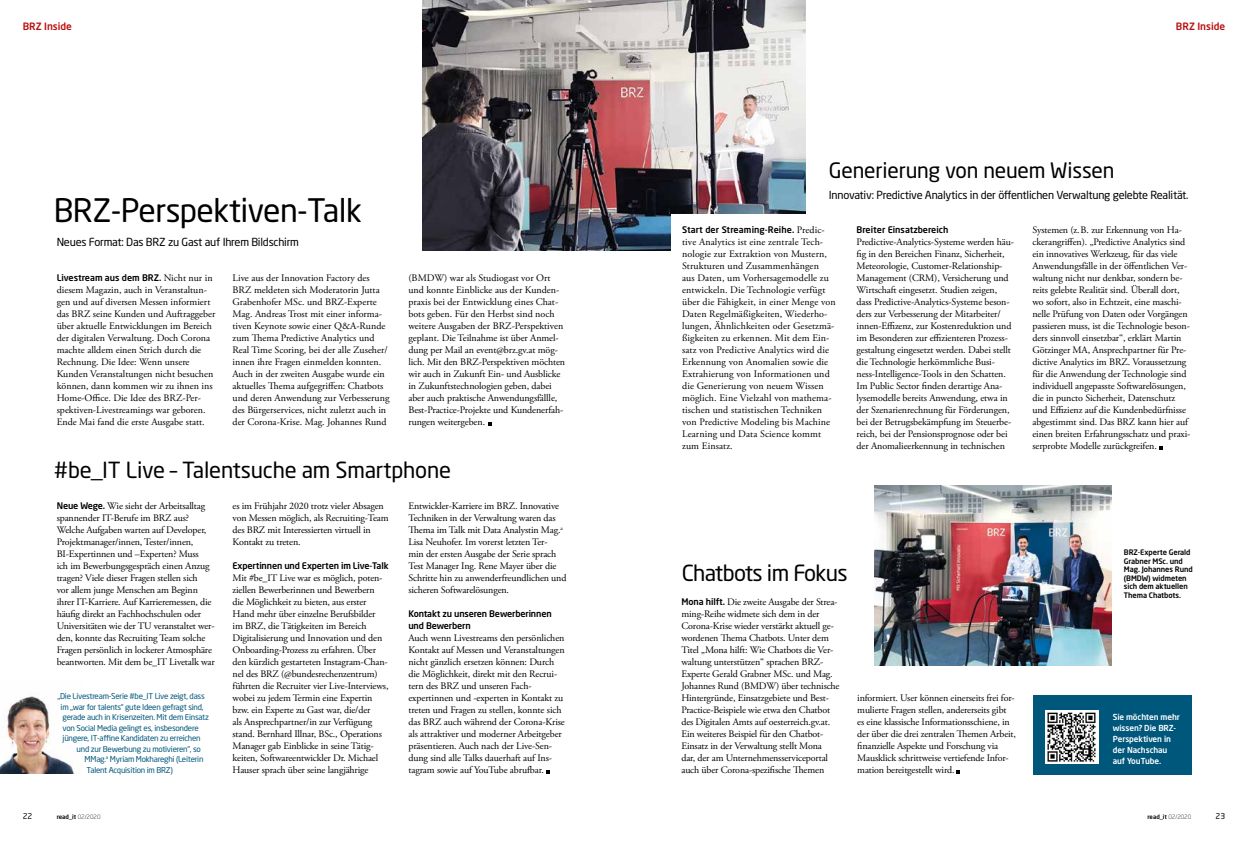
<style>
.page{position:relative;width:1248px;height:842px;background:#fff}
.page>*{position:absolute;margin:0;border:0;box-sizing:border-box;transform-origin:0 0}
.t1{font:32px "Neo Sans Pro";letter-spacing:-.02em;color:#000}
.t2{font:22px "Neo Sans Pro";letter-spacing:-.01em;color:#000}
.t3{font:22px "Neo Sans Pro";letter-spacing:-.03em;color:#000}
.t4{font:21px "Neo Sans Pro";letter-spacing:-.01em;color:#000}
.t5{font:11px "Neo Sans Pro";letter-spacing:-.02em;color:#000}
.t6{font:10px/12px "Adobe Garamond Pro";letter-spacing:-.01em;color:#000}
.t7{font:10px/12px "Adobe Garamond Pro";letter-spacing:.01em;color:#000}
.t8{font:500 10px "Neo Sans Pro";color:#ba1110}
.t9{font:500 9px/12px "Neo Sans Pro";letter-spacing:-.015em;color:#000}
.t10{font:500 9px "Neo Sans Pro";letter-spacing:.01em;color:#000}
.t11{font:500 8.2px/11px "Neo Sans Pro";letter-spacing:-.01em;color:#fff}
.t12{font:8px/10.5px "Neo Sans Pro";letter-spacing:-.03em;color:#00577c}
.t13{font:8px "Neo Sans Pro";color:#000}
.t14{font:500 7.5px/8.5px "Neo Sans Pro";letter-spacing:-.01em;color:#000}
.t15{font:500 6px "Neo Sans Pro";color:#000}
.s1{font-family:"Adobe Garamond Pro";font-weight:400;font-size:10px}
.s2{font-family:"Neo Sans Pro";font-weight:500;font-size:9px}
.s3{font-weight:300}
</style>
<div class="page">
<img style="left:0;top:696px;width:74px;height:77px">
<img style="left:874px;top:485px;width:237px;height:180px">
<img style="left:422px;top:0;width:383px;height:250px">
<div style="left:1033px;top:696px;width:158px;height:79px;background:#00577c"></div>
<div style="left:1044px;top:710px;width:54px;height:54px;background:#fff"></div>
<img style="left:1047px;top:712px;width:49px;height:50px">
<div style="left:670px;top:214px;width:299px;height:138px;background:#fff"></div>
<svg style="left:956px;top:770px;width:4px;height:3px"></svg>
<p class="t8" style="left:23px;top:20px;width:51px">BRZ Inside</p>
<h1 class="t1" style="left:54px;top:191px;width:309px">BRZ-Perspektiven-Talk</h1>
<p class="t5" style="left:57px;top:235px;width:244px">Neues Format: Das BRZ zu Gast auf Ihrem Bildschirm</p>
<p class="t9" style="left:57px;top:272px;width:157px">Livestream aus dem BRZ. <span class="s1">Nicht nur in</span></p>
<p class="t6" style="left:57px;top:284px;width:160px">diesem Magazin, auch in Veranstaltun&shy;gen und auf diversen Messen informiert das BRZ seine Kunden und Auftraggeber über aktuelle Entwicklungen im Bereich der digitalen Verwaltung. Doch Corona machte alldem einen Strich durch die Rechnung. Die Idee: Wenn unsere Kunden Veranstaltungen nicht besuchen können, dann kommen wir zu ihnen ins Home-Office. Die Idee des BRZ-Per&shy;spektiven-Livestreamings war geboren.<br>Ende Mai fand die erste Ausgabe statt.</p>
<p class="t6" style="left:232px;top:272px;width:158px">Live aus der Innovation Factory des BRZ meldeten sich Moderatorin Jutta Grabenhofer MSc. und BRZ-Experte Mag. Andreas Trost mit einer informa&shy;tiven Keynote sowie einer Q&amp;A-Runde zum Thema Predictive Analytics und Real Time Scoring, bei der alle Zuseher/ innen ihre Fragen einmelden konnten.<br>Auch in der zweiten Ausgabe wurde ein aktuelles Thema aufgegriffen: Chatbots und deren Anwendung zur Verbesserung des Bürgerservices, nicht zuletzt auch in der Corona-Krise. Mag. Johannes Rund</p>
<p class="t6" style="left:408px;top:272px;width:158px">(BMDW) war als Studiogast vor Ort und konnte Einblicke aus der Kunden&shy;praxis bei der Entwicklung eines Chat&shy;bots geben. Für den Herbst sind noch weitere Ausgaben der BRZ-Perspektiven geplant. Die Teilnahme ist über Anmel&shy;dung per Mail an event@brz.gv.at mög&shy;lich. Mit den BRZ-Perspektiven möchten wir auch in Zukunft Ein- und Ausblicke in Zukunftstechnologien geben, dabei aber auch praktische Anwendungsfällle, Best-Practice-Projekte und Kundenerfah&shy;rungen weitergeben.</p>
<h2 class="t2" style="left:54px;top:457px;width:398px">#be_IT Live – Talentsuche am Smartphone</h2>
<p class="t6" style="left:57px;top:500px;width:159px"><span class="s2">Neue Wege.</span> Wie sieht der Arbeitsalltag spannender IT-Berufe im BRZ aus?<br>Welche Aufgaben warten auf Developer, Projektmanager/innen, Tester/innen, BI-Expertinnen und –Experten? Muss<br>ich im Bewerbungsgespräch einen Anzug tragen? Viele dieser Fragen stellen sich<br>vor allem junge Menschen am Beginn ihrer IT-Karriere. Auf Karrieremessen, die häufig direkt an Fachhochschulen oder Universitäten wie der TU veranstaltet wer&shy;den, konnte das Recruiting Team solche Fragen persönlich in lockerer Atmosphäre beantworten. Mit dem be_IT Livetalk war</p>
<p class="t12" style="left:61px;top:691px;width:150px;text-indent:-3px">„Die Livestream-Serie #be_IT Live zeigt, dass im „war for talents“ gute Ideen gefragt sind, gerade auch in Krisenzeiten. Mit dem Einsatz von Social Media gelingt es, insbesondere jüngere, IT-affine Kandidaten zu erreichen</p>
<p class="t12" style="left:85px;top:743px;width:120px;text-indent:-8px">und zur Bewerbung zu motivieren“, so<br>MMag.<sup>a</sup> Myriam Mokhareghi (Leiterin<br>Talent Acquisition im BRZ)</p>
<p class="t6" style="left:232px;top:500px;width:157px">es im Frühjahr 2020 trotz vieler Absagen von Messen möglich, als Recruiting-Team des BRZ mit Interessierten virtuell in Kontakt zu treten.</p>
<p class="t9" style="left:232px;top:560px;width:158px">Expertinnen und Experten im Live-Talk</p>
<p class="t6" style="left:232px;top:572px;width:157px">Mit #be_IT Live war es möglich, poten&shy;ziellen Bewerberinnen und Bewerbern die Möglichkeit zu bieten, aus erster Hand mehr über einzelne Berufsbilder<br>im BRZ, die Tätigkeiten im Bereich Digitalisierung und Innovation und den Onboarding-Prozess zu erfahren. Über den kürzlich gestarteten Instagram-Chan&shy;nel des BRZ (@bundesrechenzentrum) führten die Recruiter vier Live-Interviews, wobei zu jedem Termin eine Expertin bzw. ein Experte zu Gast war, die/der<br>als Ansprechpartner/in zur Verfügung stand. Bernhard Illnar, BSc., Operations Manager gab Einblicke in seine Tätig&shy;keiten, Softwareentwickler Dr. Michael Hauser sprach über seine langjährige</p>
<p class="t6" style="left:408px;top:500px;width:159px">Entwickler-Karriere im BRZ. Innovative Techniken in der Verwaltung waren das Thema im Talk mit Data Analystin Mag.<sup>a </sup>Lisa Neuhofer. Im vorerst letzten Ter-<br>min der ersten Ausgabe der Serie sprach Test Manager Ing. Rene Mayer über die Schritte hin zu anwenderfreundlichen und sicheren Softwarelösungen.</p>
<p class="t9" style="left:408px;top:608px;width:145px">Kontakt zu unseren Bewerberinnen und Bewerbern</p>
<p class="t6" style="left:408px;top:632px;width:158px">Auch wenn Livestreams den persönlichen Kontakt auf Messen und Veranstaltungen nicht gänzlich ersetzen können: Durch die Möglichkeit, direkt mit den Recrui&shy;tern des BRZ und unseren Fach&shy;expertinnen und -experten in Kontakt zu treten und Fragen zu stellen, konnte sich das BRZ auch während der Corona-Krise als attraktiver und moderner Arbeitgeber präsentieren. Auch nach der Live-Sen&shy;dung sind alle Talks dauerhaft auf Ins&shy;tagram sowie auf YouTube abrufbar.</p>
<h3 class="t4" style="left:828px;top:158px;width:287px">Generierung von neuem Wissen</h3>
<p class="t8" style="left:1175px;top:20px;width:51px">BRZ Inside</p>
<p class="t5" style="left:828px;top:188px;width:361px">Innovativ: Predictive Analytics in der öffentlichen Verwaltung gelebte Realität.</p>
<p class="t10" style="left:682px;top:224px;width:144px">Start der Streaming-Reihe. <span class="s1">Predic-</span></p>
<p class="t7" style="left:682px;top:236px;width:155px">tive Analytics ist eine zentrale Tech&shy;nologie zur Extraktion von Mustern, Strukturen und Zusammenhängen<br>aus Daten, um Vorhersagemodelle zu entwickeln. Die Technologie verfügt über die Fähigkeit, in einer Menge von Daten Regelmäßigkeiten, Wiederho&shy;lungen, Ähnlichkeiten oder Gesetzmä&shy;ßigkeiten zu erkennen. Mit dem Ein&shy;satz von Predictive Analytics wird die Erkennung von Anomalien sowie die Extrahierung von Informationen und die Generierung von neuem Wissen möglich. Eine Vielzahl von mathema&shy;tischen und statistischen Techniken von Predictive Modeling bis Machine Learning und Data Science kommt zum Einsatz.</p>
<p class="t9" style="left:856px;top:224px;width:93px">Breiter Einsatzbereich</p>
<p class="t6" style="left:856px;top:236px;width:159px">Predictive-Analytics-Systeme werden häu&shy;fig in den Bereichen Finanz, Sicherheit, Meteorologie, Customer-Relationship-Management (CRM), Versicherung und Wirtschaft eingesetzt. Studien zeigen, dass Predictive-Analytics-Systeme beson&shy;ders zur Verbesserung der Mitarbeiter/ innen-Effizenz, zur Kostenreduktion und im Besonderen zur effizienteren Prozess&shy;gestaltung eingesetzt werden. Dabei stellt die Technologie herkömmliche Busi&shy;ness-Intelligence-Tools in den Schatten.<br>Im Public Sector finden derartige Ana&shy;lysemodelle bereits Anwendung, etwa in der Szenarienrechnung für Förderungen, bei der Betrugsbekämpfung im Steuerbe&shy;reich, bei der Pensionsprognose oder bei der Anomalieerkennung in technischen</p>
<p class="t6" style="left:1032px;top:224px;width:159px">Systemen (z.B. zur Erkennung von Ha&shy;ckerangriffen). „Predictive Analytics sind ein innovatives Werkzeug, für das viele Anwendungsfälle in der öffentlichen Ver&shy;waltung nicht nur denkbar, sondern be&shy;reits gelebte Realität sind. Überall dort, wo sofort, also in Echtzeit, eine maschi&shy;nelle Prüfung von Daten oder Vorgängen passieren muss, ist die Technologie beson&shy;ders sinnvoll einsetzbar“, erklärt Martin Götzinger MA, Ansprechpartner für Pre&shy;dictive Analytics im BRZ. Voraussetzung für die Anwendung der Technologie sind individuell angepasste Softwarelösungen, die in puncto Sicherheit, Datenschutz und Effizienz auf die Kundenbedürfnisse abgestimmt sind. Das BRZ kann hier auf einen breiten Erfahrungsschatz und praxi&shy;serprobte Modelle zurückgreifen.</p>
<h2 class="t3" style="left:681px;top:560px;width:167px">Chatbots im Fokus</h2>
<p class="t6" style="left:681px;top:596px;width:160px"><span class="s2">Mona hilft.</span> Die zweite Ausgabe der Strea&shy;ming-Reihe widmete sich dem in der Corona-Krise wieder verstärkt aktuell ge&shy;wordenen Thema Chatbots. Unter dem Titel „Mona hilft: Wie Chatbots die Ver&shy;waltung unterstützen“ sprachen BRZ-Experte Gerald Grabner MSc. und Mag.<br>Johannes Rund (BMDW) über technische Hintergründe, Einsatzgebiete und Best-Practice-Beispiele wie etwa den Chatbot des Digitalen Amts auf oesterreich.gv.at.<br>Ein weiteres Beispiel für den Chatbot-Einsatz in der Verwaltung stellt Mona<br>dar, der am Unternehmensserviceportal auch über Corona-spezifische Themen</p>
<p class="t6" style="left:857px;top:692px;width:160px">informiert. User können einerseits frei for&shy;mulierte Fragen stellen, andererseits gibt es eine klassische Informationsschiene, in der über die drei zentralen Themen Arbeit, finanzielle Aspekte und Forschung via Mausklick schrittweise vertiefende Infor&shy;mation bereitgestellt wird.</p>
<p class="t14" style="left:1123px;top:548px;width:70px">BRZ-Experte Gerald<br>Grabner MSc. und<br>Mag. Johannes Rund (BMDW) widmeten sich dem aktuellen<br>Thema Chatbots.</p>
<p class="t11" style="left:1112px;top:711px;width:69px">Sie möchten mehr wissen? Die BRZ-<br>Perspektiven in der Nachschau auf YouTube.</p>
<p class="t13" style="left:23px;top:811px;width:11px">22</p>
<p class="t15" style="left:57px;top:813px;width:45px">read_it <span class="s3">02/2020</span></p>
<p class="t15" style="left:1147px;top:813px;width:45px">read_it <span class="s3">02/2020</span></p>
<p class="t13" style="left:1215px;top:811px;width:11px">23</p>
</div>
